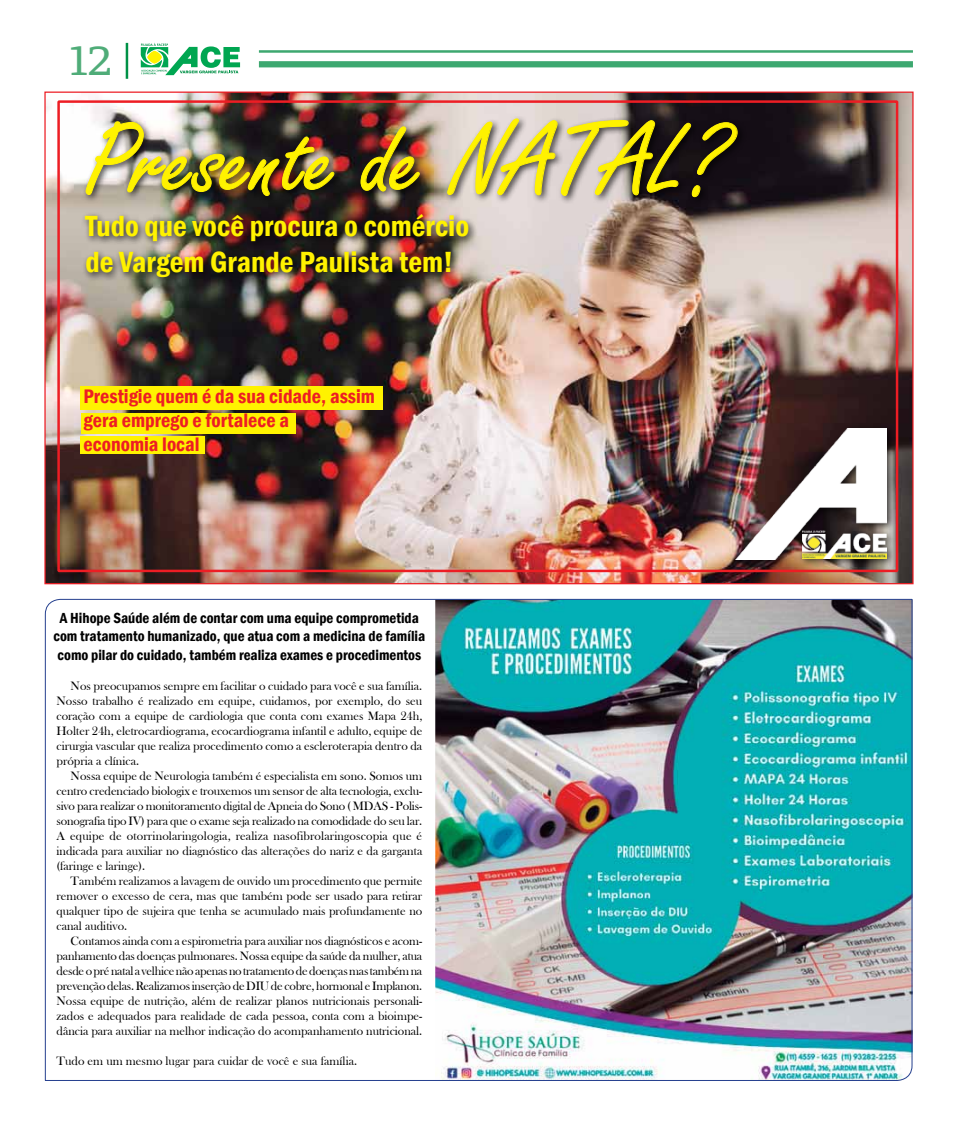
<style>
.page{position:relative;width:958px;height:1124px;background:#fff}
.page>*{position:absolute;margin:0;border:0;box-sizing:border-box;transform-origin:0 0}
.t1{font:108.75px "Freestyle Script";color:#fff200}
.t2{font:43.75px "Faustina";color:#4fac78;scale:1.09 1}
.t3{font:600 condensed 30px/36px "Franklin Gothic";color:#fff200}
.t4{font:600 condensed 20.12px/24.1px "Franklin Gothic";color:#ed1d24}
.t5{font:600 condensed 15px/18px "Franklin Gothic";color:#000;text-align:center}
.t6{font:12.5px/15px "Bask Old Face";color:#000;text-align:justify}
</style>
<div class="page">
<hr style="left:126px;top:43px;width:2px;height:36px;background:#009147">
<div style="left:259px;top:61px;width:653px;height:6px;background:#3da870"></div>
<hr style="left:259px;top:50px;width:653px;height:3px;background:#3da870">
<svg style="left:141px;top:43px;width:99px;height:32px"></svg>
<img style="left:46px;top:94px;width:865px;height:488px">
<div style="left:81px;top:386px;width:302px;height:23px;background:#fff200"></div>
<div style="left:81px;top:413px;width:214px;height:20px;background:#fff200"></div>
<div style="left:81px;top:436px;width:124px;height:18px;background:#fff200"></div>
<img style="left:44px;top:598px;width:868px;height:483px">
<div style="left:732px;top:424px;width:163px;height:145px;background:#000;opacity:.75"></div>
<img style="left:735px;top:428px;width:151px;height:132px">
<div style="left:797px;top:527px;width:98px;height:40px;background:#000;opacity:.75"></div>
<img style="left:802px;top:531px;width:84px;height:27px">
<div style="left:81px;top:210px;width:397px;height:76px;background:#000;opacity:.75"></div>
<div style="left:82px;top:115px;width:664px;height:91px;background:#000;opacity:.75"></div>
<img style="left:85px;top:121px;width:249px;height:75px">
<img style="left:360px;top:126px;width:60px;height:66px">
<svg style="left:447px;top:118px;width:290px;height:79px;background:#867f6a"></svg>
<h2 class="t2" style="left:69px;top:30px;width:40px">12</h2>
<h1 class="t1" style="left:85px;top:101px;width:640px">Presente de NATAL?</h1>
<h3 class="t3" style="left:85px;top:208px;width:385px">Tudo que você procura o comércio de Vargem Grande Paulista tem!</h3>
<h3 class="t4" style="left:84px;top:384px;width:293px">Prestigie quem é da sua cidade, assim gera emprego e fortalece a<br>economia local</h3>
<p class="t5" style="left:53px;top:608px;width:373px">A Hihope Saúde além de contar com uma equipe comprometida com tratamento humanizado, que atua com a medicina de família</p>
<p class="t5" style="left:57px;top:646px;width:365px">como pilar do cuidado, também realiza exames e procedimentos</p>
<p class="t6" style="left:56px;top:678px;width:367px;text-indent:14px">Nos preocupamos sempre em facilitar o cuidado para você e sua família.<br>Nosso trabalho é realizado em equipe, cuidamos, por exemplo, do seu coração com a equipe de cardiologia que conta com exames Mapa 24h, Holter 24h, eletrocardiograma, ecocardiograma infantil e adulto, equipe de cirurgia vascular que realiza procedimento como a escleroterapia dentro da própria a clínica.</p>
<p class="t6" style="left:56px;top:768px;width:367px;text-indent:14px">Nossa equipe de Neurologia também é especialista em sono. Somos um centro credenciado biologix e trouxemos um sensor de alta tecnologia, exclu&shy;sivo para realizar o monitoramento digital de Apneia do Sono ( MDAS - Polis&shy;sonografia tipo IV) para que o exame seja realizado na comodidade do seu lar.<br>A equipe de otorrinolaringologia, realiza nasofibrolaringoscopia que é indicada para auxiliar no diagnóstico das alterações do nariz e da garganta (faringe e laringe).</p>
<p class="t6" style="left:56px;top:873px;width:367px;text-indent:14px">Também realizamos a lavagem de ouvido um procedimento que permite remover o excesso de cera, mas que também pode ser usado para retirar qualquer tipo de sujeira que tenha se acumulado mais profundamente no canal auditivo.</p>
<p class="t6" style="left:56px;top:933px;width:367px;text-indent:14px">Contamos ainda com a espirometria para auxiliar nos diagnósticos e acom&shy;panhamento das doenças pulmonares. Nossa equipe da saúde da mulher, atua desde o pré natal a velhice não apenas no tratamento de doenças mas também na prevenção delas. Realizamos inserção de DIU de cobre, hormonal e Implanon.<br>Nossa equipe de nutrição, além de realizar planos nutricionais personali&shy;zados e adequados para realidade de cada pessoa, conta com a bioimpe&shy;dância para auxiliar na melhor indicação do acompanhamento nutricional.</p>
<p class="t6" style="left:56px;top:1053px;width:302px">Tudo em um mesmo lugar para cuidar de você e sua família.</p>
</div>
